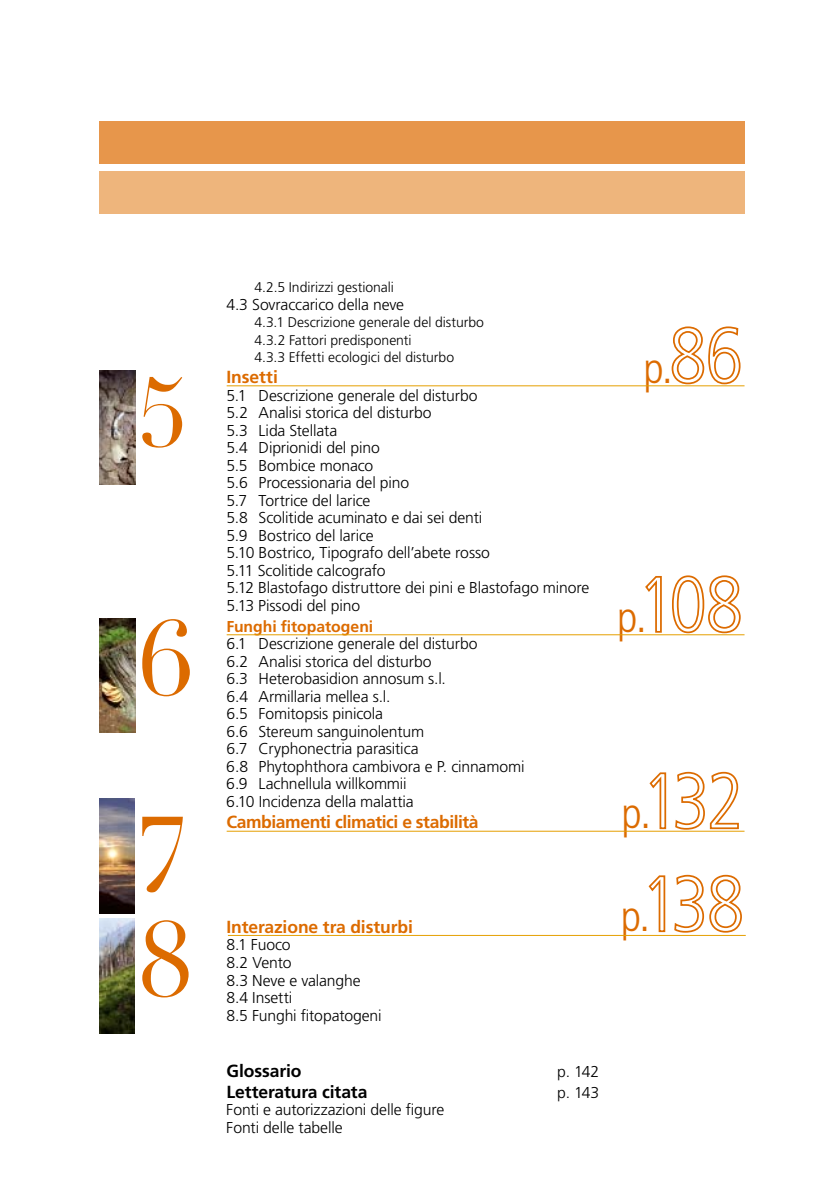
<style>
.page{position:relative;width:819px;height:1191px;background:#fff}
.page>*{position:absolute;margin:0;border:0;box-sizing:border-box;transform-origin:0 0}
.t1{font:104.3px "Didot";color:#dc6b00}
.t2{font:95.38px "Didot";color:#dc6b00}
.t3{font:300 condensed 43.75px "Frutiger LT Std";color:#dc6b00}
.t4{font:700 17.5px "Frutiger LT Std";letter-spacing:-.015em;color:#dc6b00}
.t5{font:700 17.5px "Frutiger LT Std";letter-spacing:-.005em;color:#000}
.t6{font:300 15.75px/17.5px "Frutiger LT Std";letter-spacing:-.005em;color:#000}
.t7{font:700 15.75px "Frutiger LT Std";letter-spacing:-.005em;color:#dc6b00}
.t8{font:300 14px/17.5px "Frutiger LT Std";color:#000}
</style>
<div class="page">
<svg style="left:671px;top:326px;width:70px;height:59px"></svg>
<hr style="left:227px;top:385px;width:517px;height:1px;background:#e59f00">
<svg style="left:645px;top:576px;width:17px;height:57px"></svg>
<svg style="left:672px;top:575px;width:69px;height:59px"></svg>
<svg style="left:648px;top:875px;width:18px;height:58px"></svg>
<svg style="left:674px;top:874px;width:68px;height:59px"></svg>
<hr style="left:227px;top:634px;width:517px;height:1px;background:#e59f00">
<hr style="left:228px;top:935px;width:517px;height:1px;background:#e59f00">
<svg style="left:649px;top:772px;width:18px;height:58px"></svg>
<svg style="left:675px;top:771px;width:64px;height:59px"></svg>
<hr style="left:227px;top:830px;width:517px;height:1px;background:#e59f00">
<div style="left:99px;top:171px;width:645px;height:42px;background:#eeb57c"></div>
<div style="left:99px;top:122px;width:645px;height:42px;background:#e7964b"></div>
<img style="left:100px;top:370px;width:35px;height:114px">
<img style="left:100px;top:618px;width:35px;height:115px">
<img style="left:99px;top:799px;width:35px;height:114px">
<img style="left:100px;top:919px;width:35px;height:114px">
<h2 class="t2" style="left:138px;top:356px;width:51px">5</h2>
<p class="t8" style="left:254px;top:279px;width:141px">4.2.5 Indirizzi gestionali</p>
<p class="t6" style="left:226px;top:296px;width:179px">4.3 Sovraccarico della neve</p>
<p class="t8" style="left:254px;top:314px;width:231px">4.3.1 Descrizione generale del disturbo<br>4.3.2 Fattori predisponenti<br>4.3.3 Effetti ecologici del disturbo</p>
<p class="t4" style="left:226px;top:367px;width:53px">Insetti</p>
<p class="t6" style="left:226px;top:387px;width:364px">5.1 Descrizione generale del disturbo<br>5.2 Analisi storica del disturbo<br>5.3 Lida Stellata<br>5.4 Diprionidi del pino<br>5.5 Bombice monaco<br>5.6 Processionaria del pino<br>5.7 Tortrice del larice<br>5.8 Scolitide acuminato e dai sei denti<br>5.9 Bostrico del larice<br>5.10 Bostrico, Tipografo dell’abete rosso<br>5.11 Scolitide calcografo<br>5.12 Blastofago distruttore dei pini e Blastofago minore<br>5.13 Pissodi del pino</p>
<h1 class="t1" style="left:139px;top:596px;width:56px">6</h1>
<p class="t7" style="left:226px;top:617px;width:148px">Funghi fitopatogeni</p>
<p class="t6" style="left:226px;top:635px;width:300px">6.1 Descrizione generale del disturbo<br>6.2 Analisi storica del disturbo<br>6.3 Heterobasidion annosum s.l.<br>6.4 Armillaria mellea s.l.<br>6.5 Fomitopsis pinicola<br>6.6 Stereum sanguinolentum<br>6.7 Cryphonectria parasitica<br>6.8 Phytophthora cambivora e P. cinnamomi<br>6.9 Lachnellula willkommii<br>6.10 Incidenza della malattia</p>
<h1 class="t1" style="left:135px;top:792px;width:56px">7</h1>
<p class="t4" style="left:226px;top:811px;width:254px">Cambiamenti climatici e stabilità</p>
<h1 class="t1" style="left:138px;top:897px;width:56px">8</h1>
<p class="t4" style="left:226px;top:916px;width:188px">Interazione tra disturbi</p>
<p class="t6" style="left:226px;top:936px;width:157px">8.1 Fuoco<br>8.2 Vento<br>8.3 Neve e valanghe<br>8.4 Insetti<br>8.5 Funghi fitopatogeni</p>
<p class="t5" style="left:226px;top:1060px;width:77px">Glossario</p>
<p class="t6" style="left:557px;top:1062px;width:43px">p. 142</p>
<p class="t5" style="left:226px;top:1081px;width:143px">Letteratura citata</p>
<p class="t6" style="left:557px;top:1083px;width:43px">p. 143</p>
<p class="t6" style="left:226px;top:1101px;width:219px">Fonti e autorizzazioni delle figure<br>Fonti delle tabelle</p>
<h3 class="t3" style="left:643px;top:343px;width:31px">p.</h3>
<h3 class="t3" style="left:617px;top:592px;width:31px">p.</h3>
<h3 class="t3" style="left:621px;top:788px;width:31px">p.</h3>
<h3 class="t3" style="left:620px;top:891px;width:31px">p.</h3>
</div>
